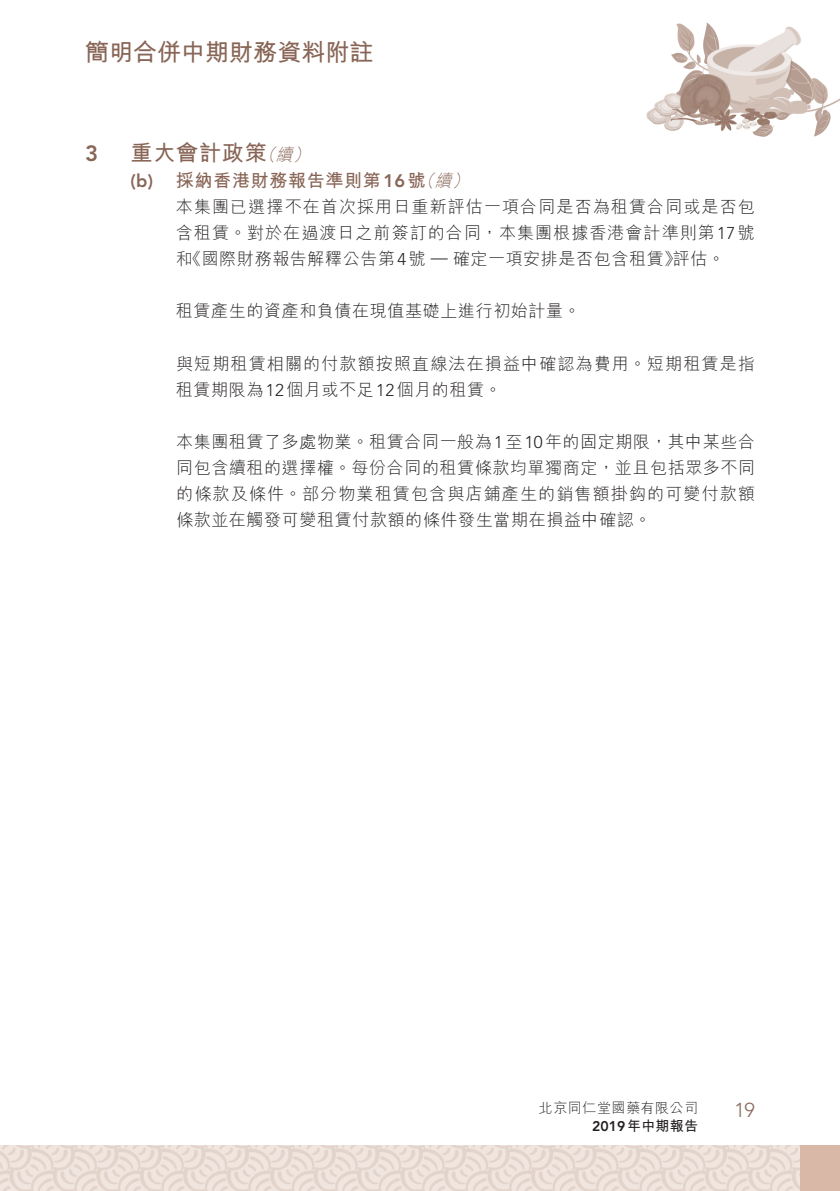
<style>
.page{position:relative;width:840px;height:1191px;background:#fff}
.page>*{position:absolute;margin:0;border:0;box-sizing:border-box;transform-origin:0 0}
.t1{font:700 24px "M Hei HK";color:#886556}
.t2{font:700 22px "M Hei HK";letter-spacing:.04em;color:#886556}
.t3{font:800 22px "Avenir LT Std";color:#886556}
.t4{font:300 20px "Avenir LT Std";color:#886556}
.t5{font:700 18px "M Hei HK";letter-spacing:.04em;color:#886556}
.t6{font:300 17px/26px "M Hei HK";letter-spacing:.035em;color:#231f20;text-align:justify}
.t7{font:300 17px/26px "M Hei HK";letter-spacing:.065em;color:#231f20}
.t8{font:300 14px/18px "M Hei HK";letter-spacing:.035em;color:#231f20;text-align:right}
.s1{font-weight:300;font-style:italic;font-size:17px}
.s2{font-family:"Avenir LT Std";font-weight:800}
.s3{font-family:"Avenir LT Std"}
.s4{font-weight:700}
</style>
<div class="page">
<img style="left:646px;top:22px;width:193px;height:115px">
<img style="left:0;top:1145px;width:799px;height:46px">
<div style="left:799px;top:1145px;width:40px;height:46px;background:#d9b8a8"></div>
<h1 class="t1" style="left:85px;top:35px;width:289px">簡明合併中期財務資料附註</h1>
<p class="t3" style="left:85px;top:141px;width:15px">3</p>
<p class="t2" style="left:130px;top:137px;width:185px">重大會計政策<span class="s1">（續）</span></p>
<p class="t5" style="left:130px;top:168px;width:343px"><span class="s2">(b)</span> 採納香港財務報告準則第<span class="s2">16</span>號<span class="s1">（續）</span></p>
<p class="t6" style="left:176px;top:194px;width:580px">本集團已選擇不在首次採用日重新評估一項合同是否為租賃合同或是否包含租賃。對於在過渡日之前簽訂的合同，本集團根據香港會計準則第<span class="s3">17</span>號和《國際財務報告解釋公告第<span class="s3">4</span>號 <sup>—</sup> 確定一項安排是否包含租賃》評估。</p>
<p class="t6" style="left:176px;top:298px;width:406px">租賃產生的資產和負債在現值基礎上進行初始計量。</p>
<p class="t7" style="left:176px;top:350px;width:580px">與短期租賃相關的付款額按照直線法在損益中確認為費用。短期租賃是指租賃期限為<span class="s3">12</span>個月或不足<span class="s3">12</span>個月的租賃。</p>
<p class="t6" style="left:176px;top:428px;width:580px">本集團租賃了多處物業。租賃合同一般為<span class="s3">1</span>至<span class="s3">10</span>年的固定期限，其中某些合同包含續租的選擇權。每份合同的租賃條款均單獨商定，並且包括眾多不同的條款及條件。部分物業租賃包含與店鋪產生的銷售額掛鈎的可變付款額條款並在觸發可變租賃付款額的條件發生當期在損益中確認。</p>
<p class="t8" style="left:538px;top:1098px;width:161px">北京同仁堂國藥有限公司<br><span class="s2">2019</span><span class="s4">年中期報告</span></p>
<p class="t4" style="left:734px;top:1098px;width:22px">19</p>
</div>
